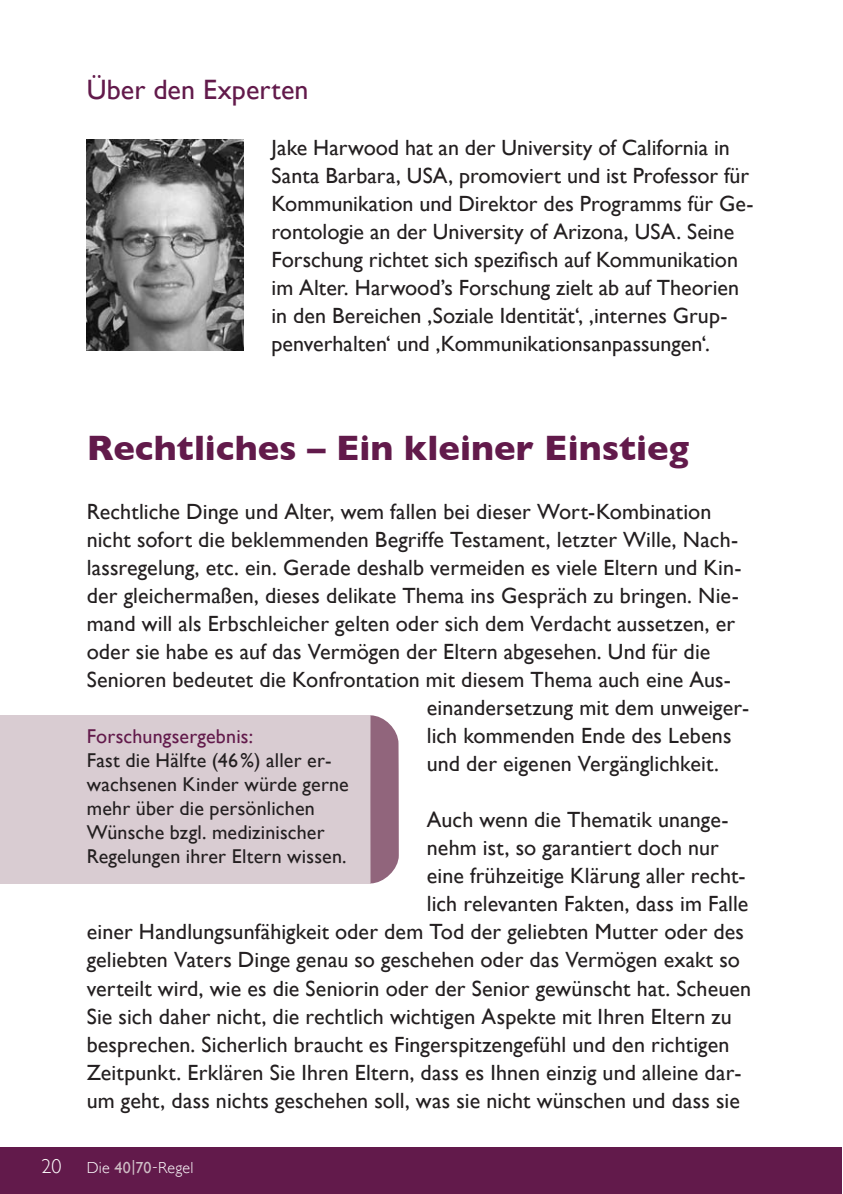
<style>
.page{position:relative;width:843px;height:1194px;background:#fff}
.page>*{position:absolute;margin:0;border:0;box-sizing:border-box;transform-origin:0 0}
.t1{font:700 36px "Gill Sans";color:#621a4b}
.t2{font:28px "Gill Sans";letter-spacing:.005em;color:#621a4b}
.t3{font:22px/28px "Gill Sans";letter-spacing:.005em;color:#231f20}
.t4{font:20px/24px "Gill Sans";letter-spacing:.01em;color:#231f20}
.t5{font:20px "Gill Sans";letter-spacing:.01em;color:#621a4b}
.t6{font:300 20px "Gill Sans";color:#fff}
.t7{font:300 16px "Gill Sans";letter-spacing:.02em;color:#fff}
.s1{font-weight:400;color:#cfbec6}
</style>
<div class="page">
<div style="left:0;top:1147px;width:841px;height:47px;background:#621a4b"></div>
<img style="left:87px;top:140px;width:156px;height:211px">
<div style="left:0;top:715px;width:370px;height:168px;background:#d9ccd2"></div>
<svg style="left:370px;top:715px;width:29px;height:168px;background:#9c7489"></svg>
<p class="t2" style="left:87px;top:74px;width:223px">Über den Experten</p>
<p class="t3" style="left:271px;top:134px;width:483px">Jake Harwood hat an der University of California in Santa Barbara, USA, promoviert und ist Professor für Kommunikation und Direktor des Programms für Ge&shy;rontologie an der University of Arizona, USA. Seine Forschung richtet sich spezifisch auf Kommunikation im Alter. Harwood’s Forschung zielt ab auf Theorien in den Bereichen ‚Soziale Identität‘, ‚internes Grup&shy;penverhalten‘ und ‚Kommunikationsanpassungen‘.</p>
<h1 class="t1" style="left:87px;top:427px;width:603px">Rechtliches – Ein kleiner Einstieg</h1>
<p class="t3" style="left:87px;top:498px;width:626px">Rechtliche Dinge und Alter, wem fallen bei dieser Wort-Kombination</p>
<p class="t3" style="left:87px;top:526px;width:652px">nicht sofort die beklemmenden Begriffe Testament, letzter Wille, Nach-</p>
<p class="t3" style="left:87px;top:554px;width:656px">lassregelung, etc. ein. Gerade deshalb vermeiden es viele Eltern und Kin-</p>
<p class="t3" style="left:87px;top:582px;width:653px">der gleichermaßen, dieses delikate Thema ins Gespräch zu bringen. Nie-</p>
<p class="t3" style="left:87px;top:610px;width:650px">mand will als Erbschleicher gelten oder sich dem Verdacht aussetzen, er</p>
<p class="t3" style="left:87px;top:638px;width:625px">oder sie habe es auf das Vermögen der Eltern abgesehen. Und für die</p>
<p class="t3" style="left:87px;top:666px;width:645px">Senioren bedeutet die Konfrontation mit diesem Thema auch eine Aus-</p>
<p class="t3" style="left:426px;top:694px;width:324px">einandersetzung mit dem unweiger-</p>
<p class="t3" style="left:426px;top:722px;width:306px">lich kommenden Ende des Lebens</p>
<p class="t3" style="left:426px;top:750px;width:294px">und der eigenen Vergänglichkeit.</p>
<p class="t3" style="left:426px;top:806px;width:303px">Auch wenn die Thematik unange-</p>
<p class="t3" style="left:426px;top:834px;width:293px">nehm ist, so garantiert doch nur</p>
<p class="t3" style="left:426px;top:862px;width:320px">eine frühzeitige Klärung aller recht-</p>
<p class="t3" style="left:426px;top:890px;width:323px">lich relevanten Fakten, dass im Falle</p>
<p class="t3" style="left:87px;top:918px;width:658px">einer Handlungsunfähigkeit oder dem Tod der geliebten Mutter oder des</p>
<p class="t3" style="left:87px;top:946px;width:654px">geliebten Vaters Dinge genau so geschehen oder das Vermögen exakt so</p>
<p class="t3" style="left:87px;top:974px;width:666px">verteilt wird, wie es die Seniorin oder der Senior gewünscht hat. Scheuen</p>
<p class="t3" style="left:87px;top:1002px;width:646px">Sie sich daher nicht, die rechtlich wichtigen Aspekte mit Ihren Eltern zu</p>
<p class="t3" style="left:87px;top:1030px;width:644px">besprechen. Sicherlich braucht es Fingerspitzengefühl und den richtigen</p>
<p class="t3" style="left:87px;top:1058px;width:656px">Zeitpunkt. Erklären Sie Ihren Eltern, dass es Ihnen einzig und alleine dar-</p>
<p class="t3" style="left:87px;top:1086px;width:654px">um geht, dass nichts geschehen soll, was sie nicht wünschen und dass sie</p>
<p class="t5" style="left:87px;top:725px;width:168px">Forschungsergebnis:</p>
<p class="t4" style="left:87px;top:748px;width:263px">Fast die Hälfte (46 %) aller er&shy;wachsenen Kinder würde gerne mehr über die persönlichen<br>Wünsche bzgl. medizinischer<br>Regelungen ihrer Eltern wissen.</p>
<p class="t6" style="left:41px;top:1155px;width:21px">20</p>
<p class="t7" style="left:87px;top:1158px;width:108px">Die <span class="s1">40|70</span>-Regel</p>
</div>
